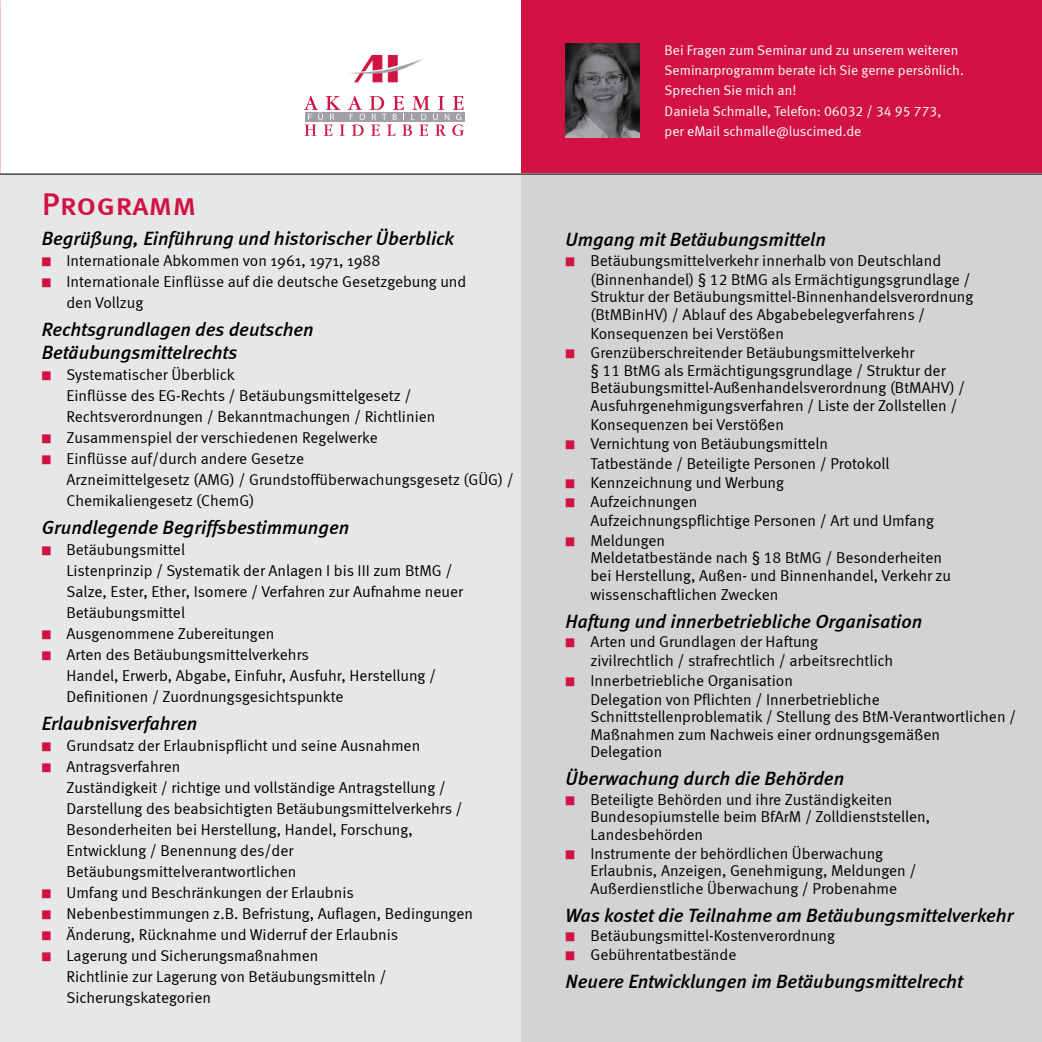
<style>
.page{position:relative;width:1042px;height:1042px;background:#fff}
.page>*{position:absolute;margin:0;border:0;box-sizing:border-box;transform-origin:0 0}
.t1{font:31.5px "Meta Medium LF Caps";color:#d11242}
.t2{font:italic 19.25px/22.8px "Meta Medium LF";color:#000}
.t3{font:15.75px/21px "Meta Normal LF";color:#000}
.t4{font:15.75px/21px "Meta Normal";color:#000}
.t5{font:14px/20.1px "Meta Normal LF";color:#fff}
.s1{color:#d11242}
</style>
<div class="page">
<div style="left:521px;top:0;width:521px;height:174px;background:#d11242"></div>
<svg style="left:350px;top:55px;width:73px;height:27px"></svg>
<svg style="left:304px;top:96px;width:160px;height:40px"></svg>
<div style="left:521px;top:174px;width:521px;height:868px;background:#d1d3d4"></div>
<div style="left:0;top:174px;width:521px;height:868px;background:#e6e7e8"></div>
<hr style="left:0;top:174px;width:1042px;height:1px;background:#000">
<img style="left:566px;top:44px;width:73px;height:93px">
<h1 class="t1" style="left:42px;top:186px;width:156px">Programm</h1>
<p class="t2" style="left:42px;top:227px;width:414px">Begrüßung, Einführung und historischer Überblick</p>
<p class="t4" style="left:42px;top:250px;width:340px"><span class="s1">■</span> Internationale Abkommen von 1961, 1971, 1988</p>
<p class="t4" style="left:66px;top:271px;width:401px;text-indent:-25px"><span class="s1">■</span> Internationale Einflüsse auf die deutsche Gesetzgebung und den Vollzug</p>
<p class="t2" style="left:42px;top:318px;width:274px">Rechtsgrundlagen des deutschen<br>Betäubungsmittelrechts</p>
<p class="t3" style="left:66px;top:364px;width:370px;text-indent:-25px"><span class="s1">■</span> Systematischer Überblick<br>Einflüsse des EG-Rechts / Betäubungsmittelgesetz /<br>Rechtsverordnungen / Bekanntmachungen / Richtlinien</p>
<p class="t3" style="left:42px;top:427px;width:338px"><span class="s1">■</span> Zusammenspiel der verschiedenen Regelwerke</p>
<p class="t3" style="left:66px;top:448px;width:449px;text-indent:-25px"><span class="s1">■</span> Einflüsse auf/durch andere Gesetze<br>Arzneimittelgesetz (AMG) / Grundstoffüberwachungsgesetz (GÜG) /<br>Chemikaliengesetz (ChemG)</p>
<p class="t2" style="left:42px;top:516px;width:309px">Grundlegende Begriffsbestimmungen</p>
<p class="t3" style="left:66px;top:539px;width:398px;text-indent:-25px"><span class="s1">■</span> Betäubungsmittel<br>Listenprinzip / Systematik der Anlagen I bis III zum BtMG / Salze, Ester, Ether, Isomere / Verfahren zur Aufnahme neuer Betäubungsmittel</p>
<p class="t3" style="left:42px;top:623px;width:234px"><span class="s1">■</span> Ausgenommene Zubereitungen</p>
<p class="t3" style="left:66px;top:644px;width:371px;text-indent:-25px"><span class="s1">■</span> Arten des Betäubungsmittelverkehrs<br>Handel, Erwerb, Abgabe, Einfuhr, Ausfuhr, Herstellung /<br>Definitionen / Zuordnungsgesichtspunkte</p>
<p class="t2" style="left:42px;top:712px;width:157px">Erlaubnisverfahren</p>
<p class="t3" style="left:42px;top:735px;width:380px"><span class="s1">■</span> Grundsatz der Erlaubnispflicht und seine Ausnahmen</p>
<p class="t3" style="left:66px;top:756px;width:398px;text-indent:-25px"><span class="s1">■</span> Antragsverfahren<br>Zuständigkeit / richtige und vollständige Antragstellung / Darstellung des beabsichtigten Betäubungsmittelverkehrs / Besonderheiten bei Herstellung, Handel, Forschung, Entwicklung / Benennung des/der Betäubungsmittelverantwortlichen</p>
<p class="t3" style="left:42px;top:882px;width:314px"><span class="s1">■</span> Umfang und Beschränkungen der Erlaubnis</p>
<p class="t3" style="left:42px;top:903px;width:433px"><span class="s1">■</span> Nebenbestimmungen z.B. Befristung, Auflagen, Bedingungen</p>
<p class="t3" style="left:42px;top:924px;width:358px"><span class="s1">■</span> Änderung, Rücknahme und Widerruf der Erlaubnis</p>
<p class="t3" style="left:66px;top:945px;width:321px;text-indent:-25px"><span class="s1">■</span> Lagerung und Sicherungsmaßnahmen<br>Richtlinie zur Lagerung von Betäubungsmitteln /<br>Sicherungskategorien</p>
<p class="t5" style="left:664px;top:40px;width:301px">Bei Fragen zum Seminar und zu unserem weiteren Seminarprogramm berate ich Sie gerne persönlich.<br>Sprechen Sie mich an!<br>Daniela Schmalle, Telefon: 06032 / 34 95 773, per eMail schmalle@luscimed.de</p>
<p class="t2" style="left:566px;top:228px;width:262px">Umgang mit Betäubungsmitteln</p>
<p class="t3" style="left:590px;top:250px;width:382px;line-height:19.2px;text-indent:-25px"><span class="s1">■</span> Betäubungsmittelverkehr innerhalb von Deutschland (Binnenhandel) § 12 BtMG als Ermächtigungsgrundlage /</p>
<p class="t3" style="left:590px;top:288px;width:384px;line-height:17.5px">Struktur der Betäubungsmittel-Binnenhandelsverordnung (BtMBinHV) / Ablauf des Abgabebelegverfahrens /</p>
<p class="t3" style="left:590px;top:323px;width:195px">Konsequenzen bei Verstößen</p>
<p class="t3" style="left:590px;top:344px;width:376px;line-height:17.5px;text-indent:-25px"><span class="s1">■</span> Grenzüberschreitender Betäubungsmittelverkehr<br>§ 11 BtMG als Ermächtigungsgrundlage / Struktur der Betäubungsmittel-Außenhandelsverordnung (BtMAHV) / Ausfuhrgenehmigungsverfahren / Liste der Zollstellen /</p>
<p class="t3" style="left:590px;top:414px;width:195px">Konsequenzen bei Verstößen</p>
<p class="t3" style="left:590px;top:434px;width:300px;line-height:19.2px;text-indent:-25px"><span class="s1">■</span> Vernichtung von Betäubungsmitteln<br>Tatbestände / Beteiligte Personen / Protokoll</p>
<p class="t3" style="left:566px;top:472px;width:220px"><span class="s1">■</span> Kennzeichnung und Werbung</p>
<p class="t3" style="left:590px;top:492px;width:345px;line-height:19.2px;text-indent:-25px"><span class="s1">■</span> Aufzeichnungen<br>Aufzeichnungspflichtige Personen / Art und Umfang</p>
<p class="t3" style="left:590px;top:531px;width:362px;line-height:17.5px;text-indent:-25px"><span class="s1">■</span> Meldungen<br>Meldetatbestände nach § 18 BtMG / Besonderheiten bei Herstellung, Außen- und Binnenhandel, Verkehr zu</p>
<p class="t3" style="left:590px;top:584px;width:189px">wissenschaftlichen Zwecken</p>
<p class="t2" style="left:566px;top:609px;width:358px">Haftung und innerbetriebliche Organisation</p>
<p class="t3" style="left:590px;top:632px;width:304px;line-height:19.2px;text-indent:-25px"><span class="s1">■</span> Arten und Grundlagen der Haftung zivilrechtlich / strafrechtlich / arbeitsrechtlich</p>
<p class="t3" style="left:590px;top:670px;width:291px;line-height:19.2px;text-indent:-25px"><span class="s1">■</span> Innerbetriebliche Organisation<br>Delegation von Pflichten / Innerbetriebliche</p>
<p class="t3" style="left:590px;top:708px;width:427px;line-height:17.5px">Schnittstellenproblematik / Stellung des BtM-Verantwortlichen /<br>Maßnahmen zum Nachweis einer ordnungsgemäßen<br>Delegation</p>
<p class="t2" style="left:566px;top:767px;width:280px">Überwachung durch die Behörden</p>
<p class="t3" style="left:590px;top:790px;width:341px;line-height:17.5px;text-indent:-25px"><span class="s1">■</span> Beteiligte Behörden und ihre Zuständigkeiten<br>Bundesopiumstelle beim BfArM / Zolldienststellen,<br>Landesbehörden</p>
<p class="t3" style="left:590px;top:844px;width:327px;line-height:17.5px;text-indent:-25px"><span class="s1">■</span> Instrumente der behördlichen Überwachung<br>Erlaubnis, Anzeigen, Genehmigung, Meldungen /<br>Außerdienstliche Überwachung / Probenahme</p>
<p class="t2" style="left:566px;top:903px;width:449px">Was kostet die Teilnahme am Betäubungsmittelverkehr</p>
<p class="t3" style="left:566px;top:925px;width:271px"><span class="s1">■</span> Betäubungsmittel-Kostenverordnung</p>
<p class="t3" style="left:566px;top:944px;width:172px"><span class="s1">■</span> Gebührentatbestände</p>
<p class="t2" style="left:566px;top:970px;width:399px">Neuere Entwicklungen im Betäubungsmittelrecht</p>
</div>
